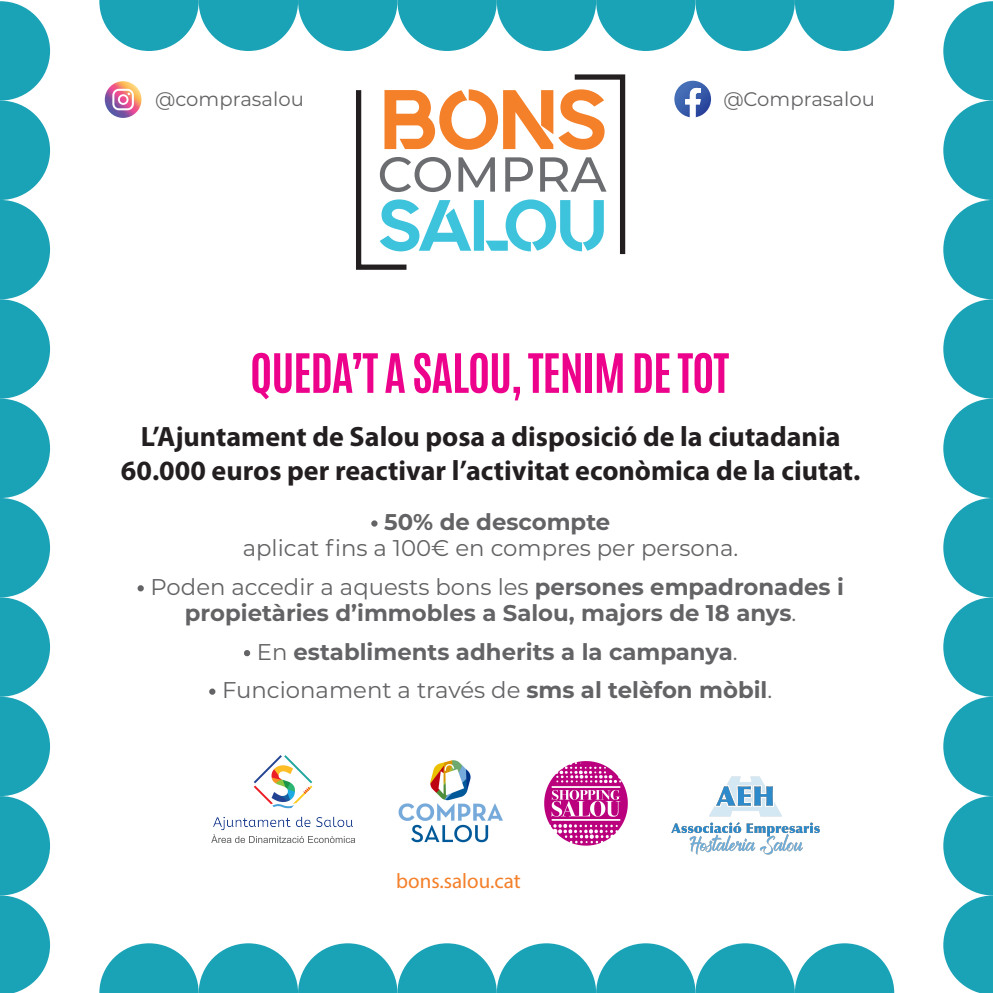
<style>
.page{position:relative;width:993px;height:993px;background:#fff}
.page>*{position:absolute;margin:0;border:0;box-sizing:border-box;transform-origin:0 0}
.t1{font:700 28px/33.2px "Myriad Pro";color:#231f20;text-align:center}
.t2{font:700 22.75px/38.5px "Montserrat";color:#636366;text-align:center}
.t3{font:22.75px/38.5px "Montserrat";color:#636366;text-align:center}
.t4{font:21px "Myriad Pro";color:#f4802a}
.t5{font:19.6px "Montserrat";color:#636366}
.s1{font-weight:700}
.s2{font-weight:400}
</style>
<div class="page">
<svg style="left:99px;top:0;width:794px;height:51px"></svg>
<svg style="left:99px;top:943px;width:794px;height:49px"></svg>
<svg style="left:0;top:1px;width:50px;height:991px"></svg>
<svg style="left:943px;top:1px;width:48px;height:991px"></svg>
<img style="left:211px;top:755px;width:144px;height:88px">
<img style="left:398px;top:760px;width:105px;height:83px">
<img style="left:544px;top:761px;width:84px;height:85px">
<svg style="left:371px;top:520px;width:6px;height:6px"></svg>
<div style="left:137px;top:585px;width:7px;height:6px;border:2px solid #636366;border-radius:50%"></div>
<div style="left:244px;top:649px;width:6px;height:7px;border:2px solid #636366;border-radius:50%"></div>
<svg style="left:209px;top:688px;width:6px;height:6px"></svg>
<svg style="left:356px;top:74px;width:270px;height:196px"></svg>
<svg style="left:252px;top:352px;width:126px;height:47px"></svg>
<svg style="left:385px;top:353px;width:20px;height:40px"></svg>
<svg style="left:414px;top:352px;width:106px;height:48px"></svg>
<svg style="left:528px;top:353px;width:52px;height:40px"></svg>
<div style="left:585px;top:353px;width:6px;height:40px;background:#ed028c"></div>
<svg style="left:596px;top:353px;width:26px;height:40px"></svg>
<svg style="left:634px;top:353px;width:35px;height:40px"></svg>
<svg style="left:677px;top:352px;width:51px;height:41px"></svg>
<svg style="left:105px;top:81px;width:36px;height:37px"></svg>
<svg style="left:112px;top:89px;width:22px;height:21px"></svg>
<svg style="left:674px;top:81px;width:36px;height:36px"></svg>
<img style="left:671px;top:776px;width:149px;height:79px">
<p class="t5" style="left:155px;top:85px;width:150px">@comprasalou</p>
<p class="t5" style="left:723px;top:85px;width:153px">@Comprasalou</p>
<p class="t1" style="left:121px;top:420px;width:740px">L’Ajuntament de Salou posa a disposició de la ciutadania<br>60.000 euros per reactivar l’activitat econòmica de la ciutat.</p>
<p class="t2" style="left:371px;top:501px;width:241px">· 50% de descompte</p>
<p class="t3" style="left:137px;top:528px;width:708px">aplicat fins a 100€ en compres per persona.<br><span class="s1">·</span> Poden accedir a aquests bons les <span class="s1">persones empadronades i</span></p>
<p class="t2" style="left:185px;top:592px;width:612px">propietàries d’immobles a Salou, majors de 18 anys<span class="s2">. </span>· <span class="s2">En</span> establiments adherits a la campanya<span class="s2">.<br></span>· <span class="s2">Funcionament a través de</span> sms al telèfon mòbil<span class="s2">.</span></p>
<p class="t4" style="left:396px;top:867px;width:126px">bons.salou.cat</p>
</div>
